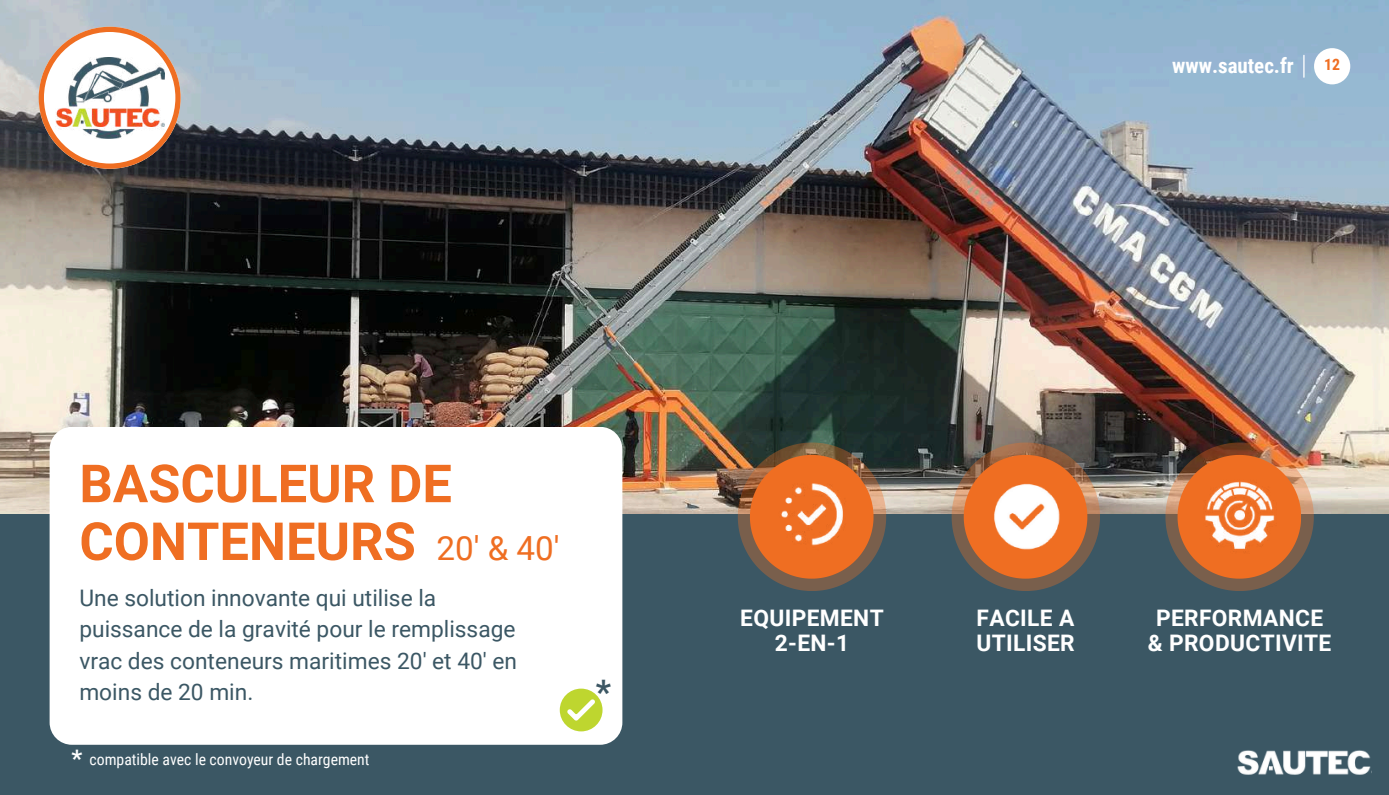
<style>
.page{position:relative;width:1389px;height:795px;background:#fff}
.page>*{position:absolute;margin:0;border:0;box-sizing:border-box;transform-origin:0 0}
.t1{font:700 52.5px/57.8px "Roboto";color:#ef6e22}
.t2{font:700 33.77px "Roboto";color:#3c5764}
.t3{font:33.25px "Roboto";color:#ef6e22}
.t4{font:22.75px/31.5px "Roboto";color:#3b5764}
.t5{font:700 22.75px/24.8px "Roboto";letter-spacing:.015em;color:#fff;text-align:center}
.t6{font:700 21px "Roboto Condensed";color:#fff}
.t7{font:15.75px "Roboto Condensed";color:#fff}
.t8{font:700 15.75px "Roboto Condensed";color:#ef6e22}
.s1{font-family:"Roboto";font-weight:700;font-size:24.15px}
</style>
<div class="page">
<div style="left:0;top:0;width:1388px;height:794px;background:#3b5764"></div>
<img style="left:0;top:0;width:1389px;height:513px">
<svg style="left:39px;top:27px;width:141px;height:141px;background:#c8b2a6"></svg>
<img style="left:55px;top:58px;width:109px;height:80px">
<svg style="left:1303px;top:55px;width:1px;height:22px"></svg>
<div style="left:1314px;top:48px;width:36px;height:36px;background:#fff;border-radius:50%"></div>
<img style="left:1165px;top:442px;width:148px;height:148px">
<img style="left:1198px;top:473px;width:82px;height:86px">
<svg style="left:738px;top:442px;width:148px;height:148px;background:#90603e"></svg>
<svg style="left:951px;top:442px;width:149px;height:148px;background:#a1653f"></svg>
<img style="left:765px;top:476px;width:93px;height:80px">
<img style="left:990px;top:480px;width:72px;height:72px">
<div style="left:50px;top:426px;width:572px;height:318px;background:#fff;border-radius:22px"></div>
<svg style="left:560px;top:688px;width:42px;height:43px"></svg>
<img style="left:1237px;top:750px;width:134px;height:25px">
<p class="t6" style="left:1172px;top:53px;width:123px">www.sautec.fr</p>
<p class="t8" style="left:1324px;top:56px;width:17px">12</p>
<h1 class="t1" style="left:79px;top:455px;width:374px">BASCULEUR DE<br>CONTENEURS</h1>
<p class="t4" style="left:79px;top:582px;width:439px">Une solution innovante qui utilise la puissance de la gravité pour le remplissage vrac des conteneurs maritimes 20' et 40' en moins de 20 min.</p>
<h3 class="t3" style="left:436px;top:528px;width:125px">20' &amp; 40'</h3>
<p class="t7" style="left:72px;top:749px;width:299px"><span class="s1">*</span> compatible avec le convoyeur de chargement</p>
<h2 class="t2" style="left:596px;top:672px;width:17px">*</h2>
<p class="t5" style="left:740px;top:605px;width:145px">EQUIPEMENT<br>2-EN-1</p>
<p class="t5" style="left:976px;top:605px;width:100px;text-align:left">FACILE A<br>UTILISER</p>
<p class="t5" style="left:1148px;top:605px;width:185px">PERFORMANCE &amp; PRODUCTIVITE</p>
</div>
